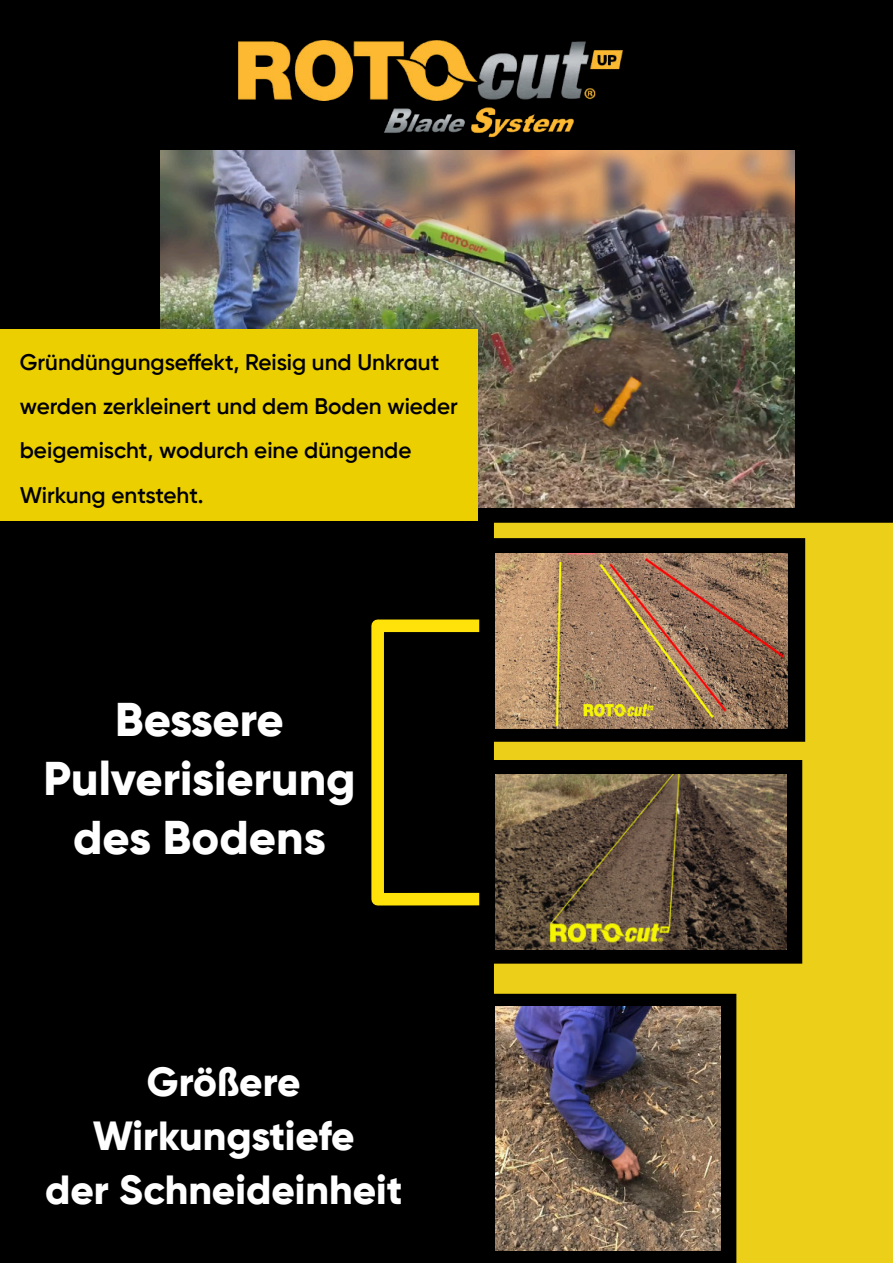
<style>
.page{position:relative;width:893px;height:1263px;background:#000}
.page>*{position:absolute;margin:0;border:0;box-sizing:border-box;transform-origin:0 0}
.t1{font:800 47.1px/58.9px "Gilroy";color:#fff;text-align:center}
.t2{font:800 40.5px/54px "Gilroy";color:#fff;text-align:center}
.t3{font:600 22.5px/44.2px "Gilroy";color:#000}
</style>
<div class="page">
<img style="left:238px;top:40px;width:384px;height:61px">
<img style="left:324px;top:72px;width:344px;height:79px">
<img style="left:161px;top:151px;width:634px;height:356px">
<div style="left:0;top:329px;width:478px;height:191px;background:#ebcf00"></div>
<svg style="left:494px;top:523px;width:399px;height:740px;fill:#eccf18"></svg>
<img style="left:495px;top:774px;width:291px;height:175px">
<img style="left:495px;top:553px;width:293px;height:175px">
<img style="left:495px;top:1007px;width:226px;height:243px">
<div style="left:371px;top:619px;width:108px;height:286px;border:13px solid #ffe20a"></div>
<p class="t3" style="left:20px;top:342px;width:440px">Gründüngungseffekt, Reisig und Unkraut werden zerkleinert und dem Boden wieder beigemischt, wodurch eine düngende Wirkung entsteht.</p>
<h1 class="t1" style="left:43px;top:694px;width:314px">Bessere<br>Pulverisierung des Bodens</h1>
<h2 class="t2" style="left:45px;top:1057px;width:359px">Größere<br>Wirkungstiefe<br>der Schneideinheit</h2>
</div>
